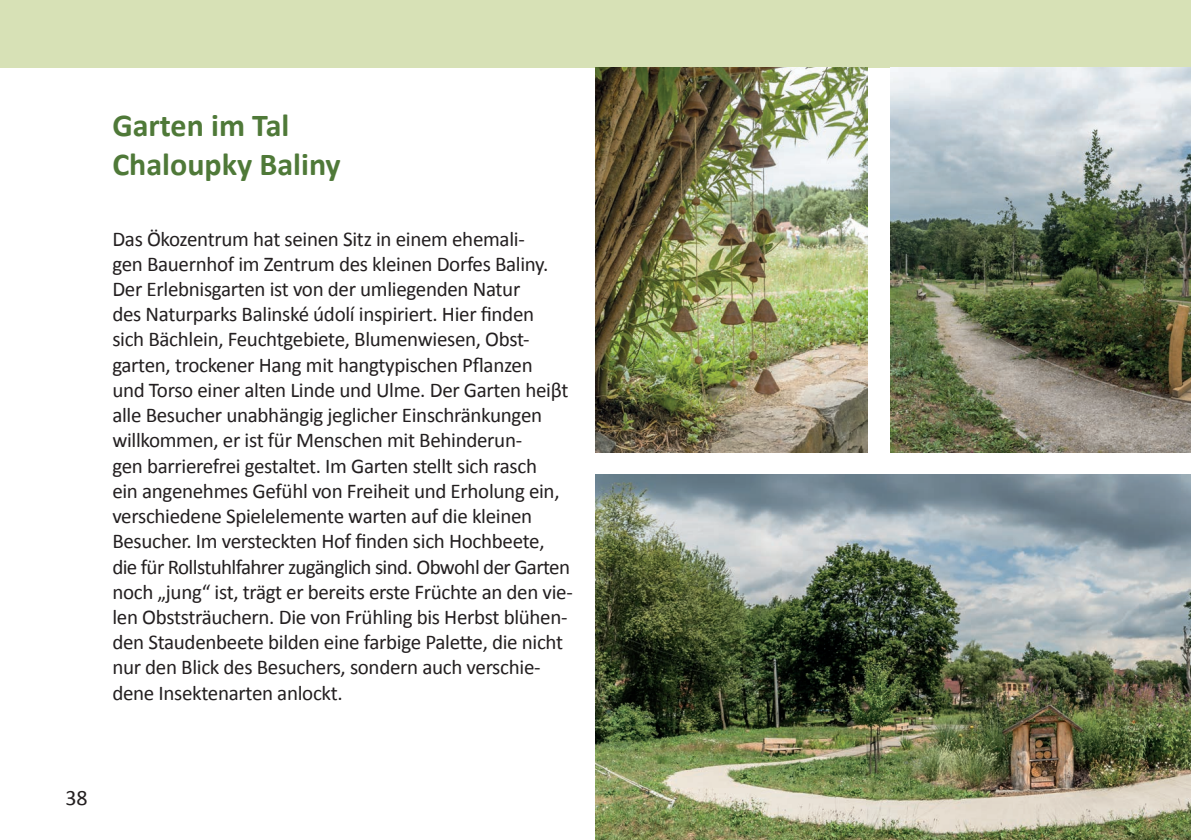
<style>
.page{position:relative;width:1191px;height:840px;background:#fff}
.page>*{position:absolute;margin:0;border:0;box-sizing:border-box;transform-origin:0 0}
.t1{font:700 32px/38.4px "Calibri";color:#4f7938}
.t2{font:22px "Calibri";color:#231f20}
.t3{font:21px/25.2px "Calibri";letter-spacing:-.015em;color:#231f20}
</style>
<div class="page">
<div style="left:0;top:0;width:1191px;height:67px;background:#d7e1b6"></div>
<img style="left:595px;top:474px;width:596px;height:365px">
<img style="left:595px;top:67px;width:272px;height:385px">
<img style="left:890px;top:67px;width:301px;height:385px">
<h1 class="t1" style="left:112px;top:106px;width:230px">Garten im Tal<br>Chaloupky Baliny</h1>
<p class="t3" style="left:112px;top:226px;width:462px">Das Ökozentrum hat seinen Sitz in einem ehemali-<br>gen Bauernhof im Zentrum des kleinen Dorfes Baliny.<br>Der Erlebnisgarten ist von der umliegenden Natur<br>des Naturparks Balinské údolí inspiriert. Hier finden<br>sich Bächlein, Feuchtgebiete, Blumenwiesen, Obst&shy;garten, trockener Hang mit hangtypischen Pflanzen<br>und Torso einer alten Linde und Ulme. Der Garten heiβt alle Besucher unabhängig jeglicher Einschränkungen willkommen, er ist für Menschen mit Behinderun-<br>gen barrierefrei gestaltet. Im Garten stellt sich rasch<br>ein angenehmes Gefühl von Freiheit und Erholung ein, verschiedene Spielelemente warten auf die kleinen Besucher. Im versteckten Hof finden sich Hochbeete, die für Rollstuhlfahrer zugänglich sind. Obwohl der Garten noch „jung“ ist, trägt er bereits erste Früchte an den vie&shy;len Obststräuchern. Die von Frühling bis Herbst blühen&shy;den Staudenbeete bilden eine farbige Palette, die nicht nur den Blick des Besuchers, sondern auch verschie&shy;dene Insektenarten anlockt.</p>
<p class="t2" style="left:65px;top:783px;width:24px">38</p>
</div>
